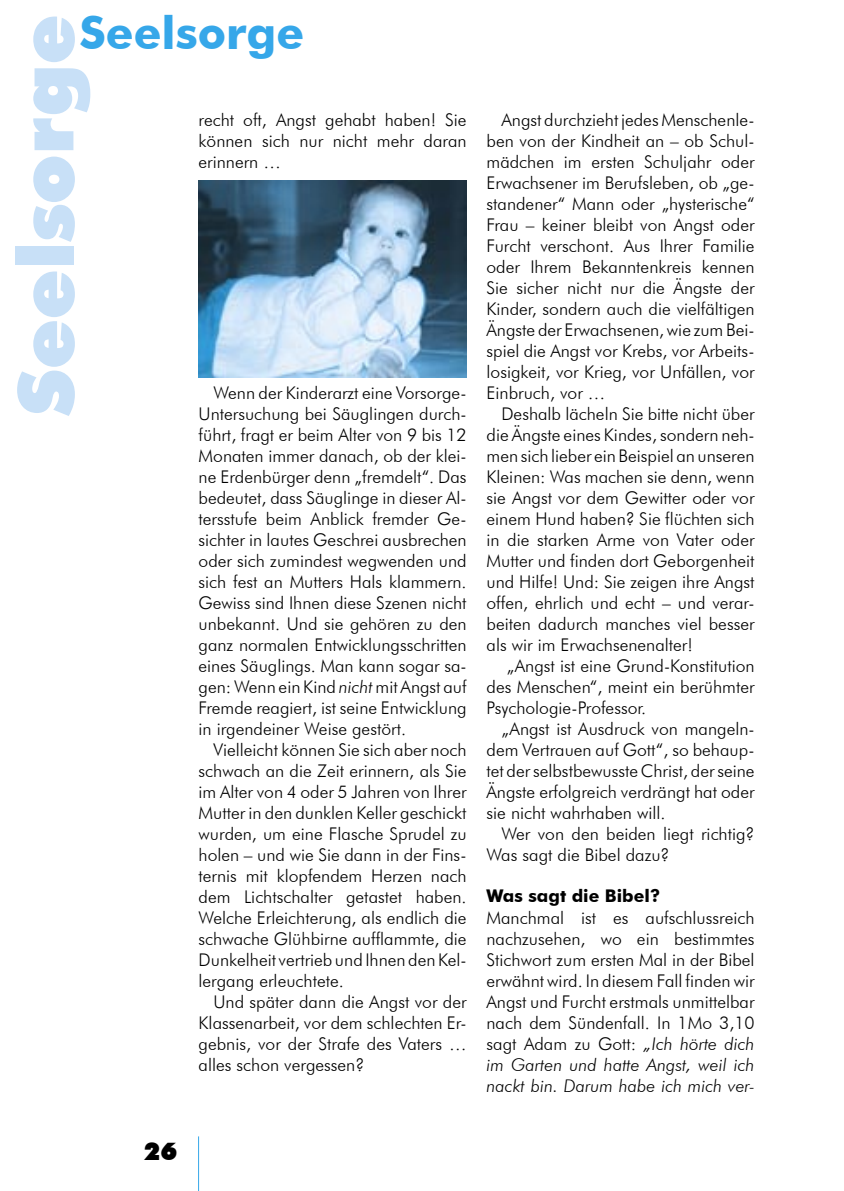
<style>
.page{position:relative;width:844px;height:1191px;background:#fff}
.page>*{position:absolute;margin:0;border:0;box-sizing:border-box;transform-origin:0 0}
.t1{font:900 77px "Futura BT";color:#c8e0f7}
.t2{font:700 45.5px "Futura BT";color:#36a7e9}
.t3{font:900 24.5px "Futura BT";color:#000}
.Fließtext{font:300 17.5px/21px "Futura BT";color:#000;text-align:justify}
.Fließtext_nach_Titel{font:300 17.5px/21px "Futura BT";color:#000;text-align:justify}
.Untertitel{font:700 17.5px "Futura BT";color:#000}
.s1{font-style:italic}
</style>
<div class="page">
<hr style="left:198px;top:1136px;width:1px;height:55px;background:#36a7e9">
<img style="left:198px;top:180px;width:268px;height:197px">
<h2 class="t2" style="left:79px;top:6px;width:226px">Seelsorge</h2>
<h1 class="t1" style="left:-1px;top:416px;width:403px;rotate:-90deg">Seelsorge</h1>
<p class="Fließtext" style="left:198px;top:109px;width:269px">recht oft, Angst gehabt haben! Sie können sich nur nicht mehr daran erinnern …</p>
<p class="Fließtext" style="left:198px;top:382px;width:269px;text-indent:15px">Wenn der Kinderarzt eine Vorsorge-Untersuchung bei Säuglingen durch&shy;führt, fragt er beim Alter von 9 bis 12<br>Monaten immer danach, ob der klei&shy;ne Erdenbürger denn „fremdelt“. Das bedeutet, dass Säuglinge in dieser Al&shy;tersstufe beim Anblick fremder Ge&shy;sichter in lautes Geschrei ausbrechen oder sich zumindest wegwenden und sich fest an Mutters Hals klammern.<br>Gewiss sind Ihnen diese Szenen nicht unbekannt. Und sie gehören zu den ganz normalen Entwicklungsschritten eines Säuglings. Man kann sogar sa&shy;gen: Wenn ein Kind <span class="s1">nicht</span> mit Angst auf Fremde reagiert, ist seine Entwicklung in irgendeiner Weise gestört.</p>
<p class="Fließtext" style="left:198px;top:739px;width:269px;text-indent:15px">Vielleicht können Sie sich aber noch schwach an die Zeit erinnern, als Sie im Alter von 4 oder 5 Jahren von Ihrer Mutter in den dunklen Keller geschickt wurden, um eine Flasche Sprudel zu holen – und wie Sie dann in der Fins&shy;ternis mit klopfendem Herzen nach dem Lichtschalter getastet haben.<br>Welche Erleichterung, als endlich die schwache Glühbirne aufflammte, die Dunkelheit vertrieb und Ihnen den Kel&shy;lergang erleuchtete.</p>
<p class="Fließtext" style="left:198px;top:991px;width:269px;text-indent:15px">Und später dann die Angst vor der Klassenarbeit, vor dem schlechten Er&shy;gebnis, vor der Strafe des Vaters … alles schon vergessen?</p>
<p class="Fließtext" style="left:486px;top:109px;width:269px;text-indent:15px">Angst durchzieht jedes Menschenle&shy;ben von der Kindheit an – ob Schul&shy;mädchen im ersten Schuljahr oder Erwachsener im Berufsleben, ob „ge&shy;standener“ Mann oder „hysterische“ Frau – keiner bleibt von Angst oder Furcht verschont. Aus Ihrer Familie oder Ihrem Bekanntenkreis kennen Sie sicher nicht nur die Ängste der Kinder, sondern auch die vielfältigen Ängste der Erwachsenen, wie zum Bei&shy;spiel die Angst vor Krebs, vor Arbeits&shy;losigkeit, vor Krieg, vor Unfällen, vor Einbruch, vor …</p>
<p class="Fließtext" style="left:486px;top:403px;width:269px;text-indent:15px">Deshalb lächeln Sie bitte nicht über die Ängste eines Kindes, sondern neh&shy;men sich lieber ein Beispiel an unseren Kleinen: Was machen sie denn, wenn sie Angst vor dem Gewitter oder vor einem Hund haben? Sie flüchten sich in die starken Arme von Vater oder Mutter und finden dort Geborgenheit und Hilfe! Und: Sie zeigen ihre Angst offen, ehrlich und echt – und verar&shy;beiten dadurch manches viel besser als wir im Erwachsenenalter!</p>
<p class="Fließtext" style="left:486px;top:655px;width:269px;text-indent:20px">„Angst ist eine Grund-Konstitution des Menschen“, meint ein berühmter Psychologie-Professor.</p>
<p class="Fließtext" style="left:486px;top:718px;width:269px;text-indent:15px">„Angst ist Ausdruck von mangeln&shy;dem Vertrauen auf Gott“, so behaup&shy;tet der selbstbewusste Christ, der seine Ängste erfolgreich verdrängt hat oder sie nicht wahrhaben will.</p>
<p class="Fließtext" style="left:486px;top:823px;width:269px;text-indent:15px">Wer von den beiden liegt richtig?<br>Was sagt die Bibel dazu?</p>
<p class="Untertitel" style="left:486px;top:885px;width:175px">Was sagt die Bibel?</p>
<p class="Fließtext_nach_Titel" style="left:486px;top:907px;width:269px">Manchmal ist es aufschlussreich nachzusehen, wo ein bestimmtes Stichwort zum ersten Mal in der Bibel erwähnt wird. In diesem Fall finden wir Angst und Furcht erstmals unmittelbar nach dem Sündenfall. In 1Mo 3,10 sagt Adam zu Gott: <span class="s1">„Ich hörte dich im Garten und hatte Angst, weil ich nackt bin. Darum habe ich mich ver-</span></p>
<h3 class="t3" style="left:144px;top:1136px;width:35px">26</h3>
</div>
